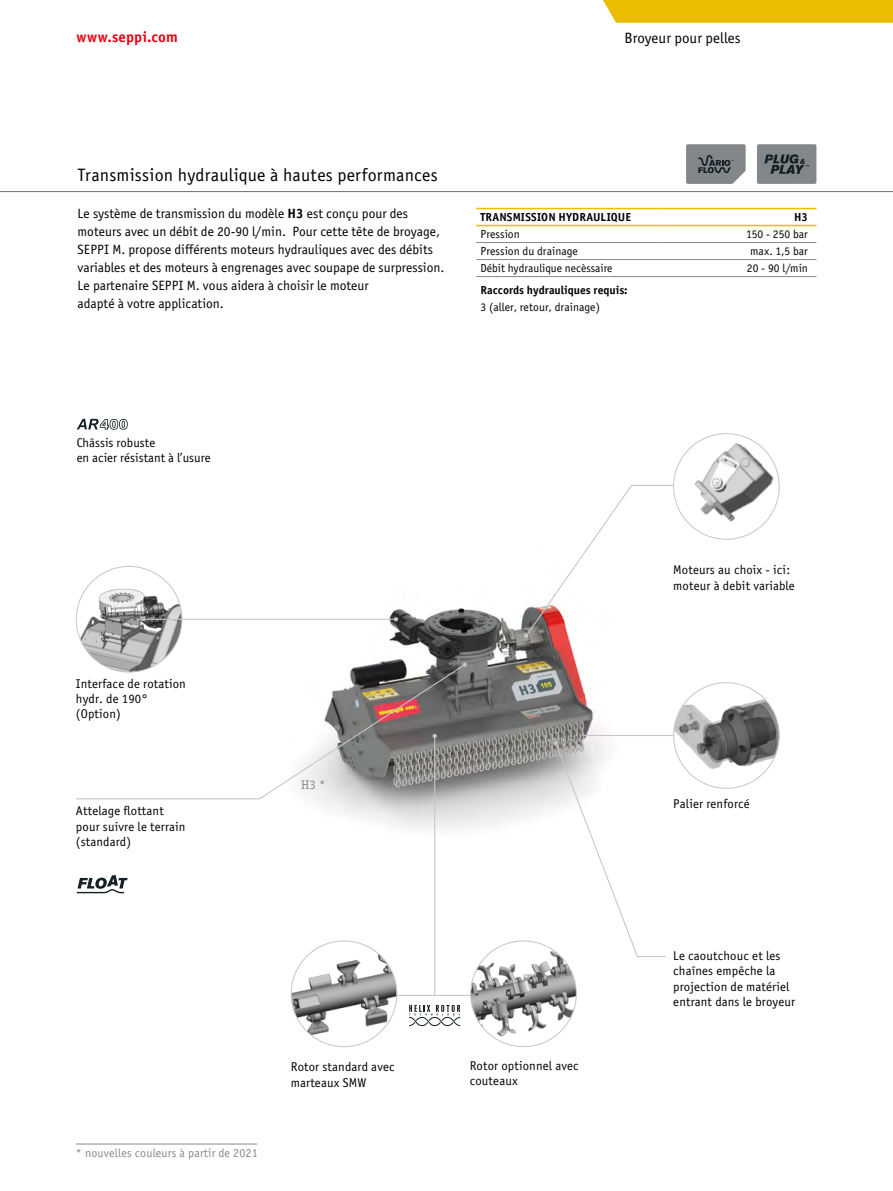
<style>
.page{position:relative;width:893px;height:1191px;background:#fff}
.page>*{position:absolute;margin:0;border:0;box-sizing:border-box;transform-origin:0 0}
.t1{font:18px "Officina Sans Book ITC";letter-spacing:.01em;color:#000}
.t2{font:15px "Officina Sans Book ITC";color:#000}
.t3{font:15px "Officina Sans Bold ITC";letter-spacing:.005em;color:#e30613}
.t4{font:13.5px/18px "Officina Sans Book ITC";color:#000}
.t5{font:12.75px/15.3px "Officina Sans Book ITC";letter-spacing:.01em;color:#000}
.t6{font:12.75px "Officina Serif ITC";color:#868a8c}
.t7{font:12px "Officina Sans Book ITC";letter-spacing:.01em;color:#868a8c}
.t8{font:11.7px "Officina Sans Book ITC";color:#000}
.t9{font:11.7px "Officina Sans Bold ITC";color:#000}
.s1{font-family:"Officina Sans Bold ITC"}
</style>
<div class="page">
<div style="left:603px;top:0;width:290px;height:23px;background:#ebbd00"></div>
<hr style="left:0;top:191px;width:893px;height:1px;background:#706f6f">
<img style="left:316px;top:608px;width:297px;height:248px">
<hr style="left:352px;top:995px;width:151px;height:1px;background:#c6c6c6">
<svg style="left:553px;top:741px;width:113px;height:216px"></svg>
<img style="left:76px;top:566px;width:106px;height:106px;border-radius:53px">
<hr style="left:434px;top:736px;width:1px;height:259px;background:#c6c6c6">
<svg style="left:77px;top:875px;width:51px;height:18px"></svg>
<svg style="left:77px;top:419px;width:51px;height:11px"></svg>
<img style="left:471px;top:941px;width:105px;height:105px;border-radius:53px">
<img style="left:291px;top:941px;width:106px;height:105px;border-radius:53px">
<svg style="left:409px;top:1005px;width:51px;height:21px"></svg>
<svg style="left:686px;top:144px;width:60px;height:40px;background:#7f8385"></svg>
<svg style="left:757px;top:144px;width:59px;height:40px;background:#74787a"></svg>
<hr style="left:137px;top:618px;width:259px;height:2px;background:#c6c6c6">
<svg style="left:394px;top:617px;width:4px;height:4px"></svg>
<svg style="left:524px;top:485px;width:228px;height:153px"></svg>
<img style="left:674px;top:435px;width:105px;height:98px">
<svg style="left:76px;top:663px;width:390px;height:137px"></svg>
<svg style="left:463px;top:662px;width:4px;height:5px"></svg>
<hr style="left:583px;top:735px;width:133px;height:1px;background:#c6c6c6">
<img style="left:674px;top:682px;width:105px;height:106px;border-radius:53px">
<hr style="left:476px;top:276px;width:187px;height:1px;background:#878787">
<hr style="left:663px;top:276px;width:153px;height:1px;background:#878787">
<hr style="left:476px;top:242px;width:187px;height:1px;background:#878787">
<hr style="left:663px;top:242px;width:153px;height:1px;background:#878787">
<hr style="left:476px;top:259px;width:187px;height:1px;background:#878787">
<hr style="left:663px;top:259px;width:153px;height:1px;background:#878787">
<hr style="left:476px;top:208px;width:187px;height:1px;background:#ebbd00">
<hr style="left:663px;top:208px;width:153px;height:1px;background:#ebbd00">
<hr style="left:476px;top:225px;width:187px;height:1px;background:#ebbd00">
<hr style="left:663px;top:225px;width:153px;height:1px;background:#ebbd00">
<hr style="left:76px;top:1143px;width:181px;height:1px;background:#868a8c">
<p class="t3" style="left:77px;top:26px;width:103px">www.seppi.com</p>
<p class="t2" style="left:624px;top:28px;width:118px">Broyeur pour pelles</p>
<h1 class="t1" style="left:78px;top:163px;width:362px">Transmission hydraulique à hautes performances</h1>
<p class="t4" style="left:78px;top:203px;width:368px">Le système de transmission du modèle <span class="s1">H3</span> est conçu pour des moteurs avec un débit de 20-90 l/min. Pour cette tête de broyage, SEPPI M. propose différents moteurs hydrauliques avec des débits variables et des moteurs à engrenages avec soupape de surpression.<br>Le partenaire SEPPI M. vous aidera à choisir le moteur<br>adapté à votre application.</p>
<p class="t9" style="left:481px;top:209px;width:152px">TRANSMISSION HYDRAULIQUE</p>
<p class="t9" style="left:794px;top:209px;width:15px">H3</p>
<p class="t8" style="left:480px;top:227px;width:41px">Pression</p>
<p class="t8" style="left:746px;top:227px;width:63px">150 - 250 bar</p>
<p class="t8" style="left:480px;top:244px;width:99px">Pression du drainage</p>
<p class="t8" style="left:750px;top:244px;width:59px">max. 1,5 bar</p>
<p class="t8" style="left:480px;top:261px;width:134px">Débit hydraulique necèssaire</p>
<p class="t8" style="left:747px;top:261px;width:63px">20 - 90 l/min</p>
<p class="t9" style="left:480px;top:282px;width:149px">Raccords hydrauliques requis:</p>
<p class="t8" style="left:480px;top:299px;width:121px">3 (aller, retour, drainage)</p>
<p class="t5" style="left:77px;top:434px;width:136px">Châssis robuste<br>en acier résistant à l’usure</p>
<p class="t5" style="left:76px;top:675px;width:111px">Interface de rotation hydr. de 190° (Option)</p>
<p class="t5" style="left:76px;top:803px;width:111px">Attelage flottant pour suivre le terrain (standard)</p>
<p class="t6" style="left:301px;top:776px;width:26px">H3 *</p>
<p class="t5" style="left:673px;top:562px;width:123px">Moteurs au choix - ici: moteur à debit variable</p>
<p class="t5" style="left:673px;top:795px;width:78px">Palier renforcé</p>
<p class="t5" style="left:673px;top:947px;width:123px">Le caoutchouc et les chaînes empêche la projection de matériel entrant dans le broyeur</p>
<p class="t7" style="left:76px;top:1145px;width:183px">* nouvelles couleurs à partir de 2021</p>
<p class="t5" style="left:291px;top:1058px;width:105px">Rotor standard avec marteaux SMW</p>
<p class="t5" style="left:470px;top:1057px;width:111px">Rotor optionnel avec couteaux</p>
</div>
